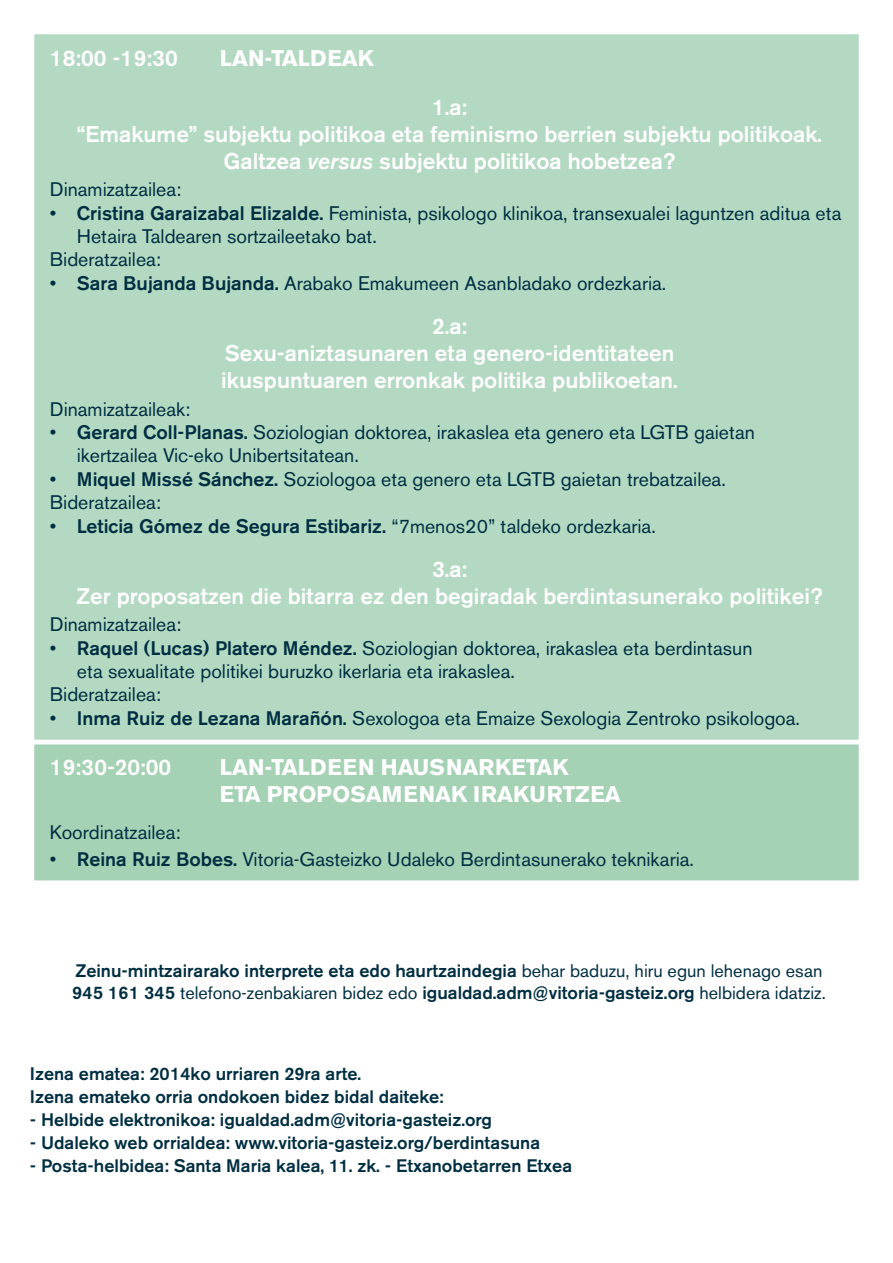
<style>
.page{position:relative;width:893px;height:1263px;background:#fff}
.page>*{position:absolute;margin:0;border:0;box-sizing:border-box;transform-origin:0 0}
.t1{font:500 22.5px/27px "Akzidenz Grotesk BE";color:#fff;text-align:center}
.t2{font:700 22.5px/27px "Akzidenz Grotesk BE";color:#fff}
.t3{font:19.5px/23.4px "Akzidenz Grotesk BE";color:#002e41}
.t4{font:500 19.5px "Akzidenz Grotesk BE";color:#002e41}
.t5{font:500 18px/23px "Akzidenz Grotesk BE";color:#002e41}
.s1{font-style:italic}
.s2{font-weight:500}
.s3{font-weight:400}
</style>
<div class="page">
<div style="left:30px;top:30px;width:833px;height:714px;background:#b4d9c2;border:4px solid #fff"></div>
<div style="left:30px;top:740px;width:833px;height:145px;background:#a5d1b5;border:4px solid #fff"></div>
<p class="t1" style="left:50px;top:45px;width:129px">18:00 -19:30</p>
<p class="t2" style="left:220px;top:45px;width:155px">LAN-TALDEAK</p>
<p class="t1" style="left:77px;top:93px;width:747px">1.a:<br>“Emakume” subjektu politikoa eta feminismo berrien subjektu politikoak.<br>Galtzea <span class="s1">versus</span> subjektu politikoa hobetzea?</p>
<p class="t3" style="left:50px;top:178px;width:133px">Dinamizatzailea:</p>
<p class="t3" style="left:50px;top:201px;width:793px">• <span class="s2">Cristina Garaizabal Elizalde.</span> Feminista, psikologo klinikoa, transexualei laguntzen aditua eta</p>
<p class="t3" style="left:77px;top:225px;width:301px">Hetaira Taldearen sortzaileetako bat.</p>
<p class="t3" style="left:50px;top:248px;width:113px">Bideratzailea:</p>
<p class="t3" style="left:50px;top:271px;width:618px">• <span class="s2">Sara Bujanda Bujanda.</span> Arabako Emakumeen Asanbladako ordezkaria.</p>
<p class="t1" style="left:221px;top:312px;width:458px">2.a:<br>Sexu-aniztasunaren eta genero-identitateen ikuspuntuaren erronkak politika publikoetan.</p>
<p class="t3" style="left:50px;top:397px;width:142px">Dinamizatzaileak:</p>
<p class="t3" style="left:77px;top:420px;width:680px;text-indent:-27px">• <span class="s2">Gerard Coll-Planas.</span> Soziologian doktorea, irakaslea eta genero eta LGTB gaietan ikertzailea Vic-eko Unibertsitatean.</p>
<p class="t3" style="left:50px;top:467px;width:677px">• <span class="s2">Miquel Missé Sánchez.</span> Soziologoa eta genero eta LGTB gaietan trebatzailea.<br>Bideratzailea:</p>
<p class="t4" style="left:50px;top:514px;width:607px"><span class="s3">•</span> Leticia Gómez de Segura Estibariz. <span class="s3">“7menos20” taldeko ordezkaria.</span></p>
<p class="t1" style="left:76px;top:555px;width:748px">3.a:<br>Zer proposatzen die bitarra ez den begiradak berdintasunerako politikei?</p>
<p class="t3" style="left:50px;top:613px;width:133px">Dinamizatzailea:</p>
<p class="t3" style="left:50px;top:636px;width:704px">• <span class="s2">Raquel (Lucas) Platero Méndez.</span> Soziologian doktorea, irakaslea eta berdintasun</p>
<p class="t3" style="left:77px;top:659px;width:439px">eta sexualitate politikei buruzko ikerlaria eta irakaslea.</p>
<p class="t3" style="left:50px;top:683px;width:113px">Bideratzailea:</p>
<p class="t3" style="left:50px;top:706px;width:752px">• <span class="s2">Inma Ruiz de Lezana Marañón.</span> Sexologoa eta Emaize Sexologia Zentroko psikologoa.</p>
<p class="t1" style="left:50px;top:754px;width:123px">19:30-20:00</p>
<p class="t2" style="left:220px;top:754px;width:402px">LAN-TALDEEN HAUSNARKETAK<br>ETA PROPOSAMENAK IRAKURTZEA</p>
<p class="t3" style="left:50px;top:820px;width:132px">Koordinatzailea:</p>
<p class="t3" style="left:50px;top:848px;width:646px">• <span class="s2">Reina Ruiz Bobes.</span> Vitoria-Gasteizko Udaleko Berdintasunerako teknikaria.</p>
<p class="t5" style="left:72px;top:960px;width:755px;line-height:21.6px">Zeinu-mintzairarako interprete eta edo haurtzaindegia <span class="s3">behar baduzu, hiru egun lehenago esan<br></span>945 161 345 <span class="s3">telefono-zenbakiaren bidez edo</span> igualdad.adm@vitoria-gasteiz.org <span class="s3">helbidera idatziz.</span></p>
<p class="t5" style="left:30px;top:1061px;width:415px">Izena ematea: 2014ko urriaren 29ra arte.<br>Izena emateko orria ondokoen bidez bidal daiteke:</p>
<p class="t5" style="left:30px;top:1107px;width:464px">- Helbide elektronikoa: igualdad.adm@vitoria-gasteiz.org</p>
<p class="t5" style="left:30px;top:1130px;width:512px">- Udaleko web orrialdea: www.vitoria-gasteiz.org/berdintasuna</p>
<p class="t5" style="left:30px;top:1153px;width:544px">- Posta-helbidea: Santa Maria kalea, 11. zk. - Etxanobetarren Etxea</p>
</div>
